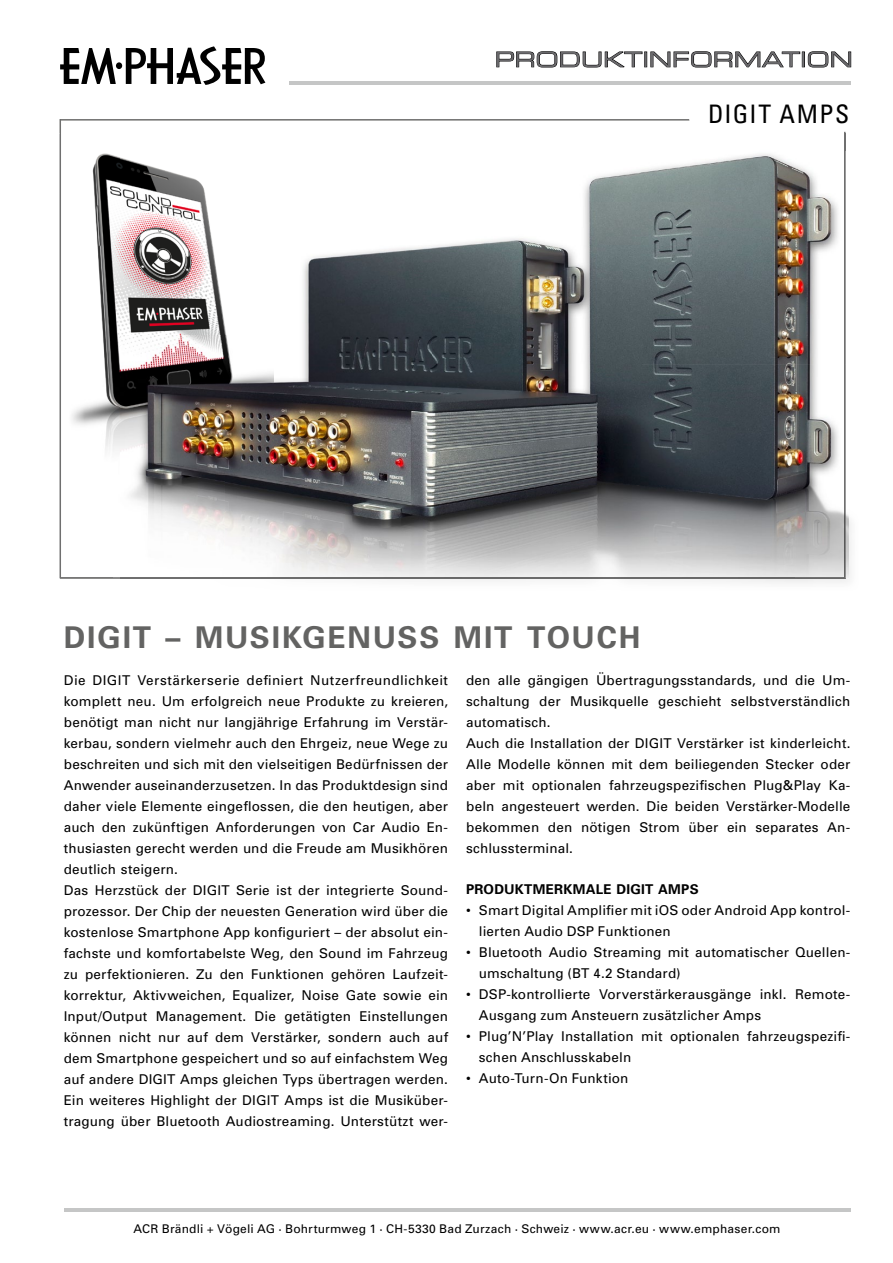
<style>
.page{position:relative;width:893px;height:1263px;background:#fff}
.page>*{position:absolute;margin:0;border:0;box-sizing:border-box;transform-origin:0 0}
.t1{font:700 30px "Univers";letter-spacing:.06em;color:#636362}
.t2{font:25.5px "Univers Bold Cond";letter-spacing:.045em;color:#000}
.t3{font:20.4px "Eurostile Extended Two";letter-spacing:.01em;color:#68676a}
.t4{font:13.5px/21px "Univers";letter-spacing:.015em;color:#000}
.t5{font:700 13.5px "Univers";letter-spacing:.015em;color:#000}
.t6{font:12px "Univers";letter-spacing:.02em;color:#000}
</style>
<div class="page">
<hr style="left:289px;top:81px;width:561px;height:3px;background:#c5c6c6">
<hr style="left:64px;top:1209px;width:786px;height:3px;background:#c5c6c6">
<svg style="left:496px;top:51px;width:146px;height:16px"></svg>
<div style="left:644px;top:52px;width:3px;height:15px;border:1px solid #000"></div>
<svg style="left:650px;top:51px;width:150px;height:16px"></svg>
<div style="left:802px;top:52px;width:3px;height:15px;border:1px solid #000"></div>
<svg style="left:808px;top:51px;width:43px;height:16px"></svg>
<img style="left:121px;top:578px;width:724px;height:1px">
<img style="left:130px;top:475px;width:94px;height:65px">
<img style="left:59px;top:133px;width:62px;height:445px">
<img style="left:68px;top:138px;width:53px;height:241px">
<img style="left:68px;top:379px;width:53px;height:96px">
<img style="left:303px;top:151px;width:543px;height:213px">
<img style="left:224px;top:364px;width:625px;height:214px">
<img style="left:794px;top:151px;width:51px;height:427px">
<img style="left:121px;top:577px;width:673px;height:1px">
<img style="left:121px;top:158px;width:152px;height:317px">
<svg style="left:60px;top:48px;width:56px;height:36px"></svg>
<div style="left:116px;top:62px;width:6px;height:7px;background:#000;border-radius:50%"></div>
<svg style="left:126px;top:46px;width:139px;height:39px"></svg>
<h3 class="t3" style="left:495px;top:46px;width:359px">PRODUKTINFORMATION</h3>
<h2 class="t2" style="left:708px;top:98px;width:143px">DIGIT AMPS</h2>
<h1 class="t1" style="left:64px;top:618px;width:578px">DIGIT – MUSIKGENUSS MIT TOUCH</h1>
<p class="t4" style="left:64px;top:669px;width:386px">Die DIGIT Verstärkerserie definiert Nutzerfreundlichkeit kom plett neu. Um erfolgreich neue Produkte zu kreieren, benötigt man nicht nur langjährige Erfahrung im Ver stär&shy;kerbau, sondern vielmehr auch den Ehrgeiz, neue Wege zu beschreiten und sich mit den vielseitigen Bedürfnissen der Anwender auseinanderzusetzen. In das Produktdesign sind daher viele Elemente eingeflossen, die den heutigen, aber auch den zukünftigen Anforderungen von Car Audio En&shy;thu sia sten gerecht werden und die Freude am Musikhören deutlich steigern.<br>Das Herzstück der DIGIT Serie ist der integrierte Sound&shy;prozessor. Der Chip der neuesten Generation wird über die kostenlose Smartphone App konfiguriert – der absolut ein&shy;fachste und komfortabelste Weg, den Sound im Fahrzeug zu perfektionieren. Zu den Funktionen gehören Lauf zeit&shy;korrektur, Aktivweichen, Equalizer, Noise Gate sowie ein Input/Output Management. Die getätigten Einstellungen können nicht nur auf dem Verstärker, sondern auch auf dem Smartphone gespeichert und so auf einfachstem Weg auf andere DIGIT Amps gleichen Typs übertragen werden.<br>Ein weiteres Highlight der DIGIT Amps ist die Musik über&shy;tragung über Bluetooth Audiostreaming. Unterstützt wer-</p>
<p class="t4" style="left:466px;top:669px;width:386px">den alle gängigen Übertragungsstandards, und die Um&shy;schaltung der Musikquelle geschieht selbstverständlich automatisch.<br>Auch die Installation der DIGIT Verstärker ist kinderleicht.<br>Alle Modelle können mit dem beiliegenden Stecker oder aber mit optionalen fahrzeugspezifischen Plug&amp;Play Ka&shy;beln angesteuert werden. Die beiden Verstärker-Modelle bekommen den nötigen Strom über ein separates An&shy;schluss terminal.</p>
<p class="t5" style="left:466px;top:880px;width:234px">PRODUKTMERKMALE DIGIT AMPS</p>
<p class="t4" style="left:479px;top:899px;width:373px;text-indent:-13px">• Smart Digital Amplifier mit iOS oder Android App kontrol&shy;lierten Audio DSP Funktionen</p>
<p class="t4" style="left:479px;top:941px;width:373px;text-indent:-13px">• Bluetooth Audio Streaming mit automatischer Quellen&shy;umschaltung (BT 4.2 Standard)</p>
<p class="t4" style="left:479px;top:983px;width:373px;text-indent:-13px">• DSP-kontrollierte Vorverstärkerausgänge inkl. Remote-<br>Ausgang zum Ansteuern zusätzlicher Amps</p>
<p class="t4" style="left:479px;top:1025px;width:373px;text-indent:-13px">• Plug’N’Play Installation mit optionalen fahrzeugspezifi&shy;schen Anschlusskabeln</p>
<p class="t4" style="left:466px;top:1067px;width:164px">• Auto-Turn-On Funktion</p>
<p class="t6" style="left:134px;top:1221px;width:649px">ACR Brändli + Vögeli AG · Bohrturmweg 1 · CH-5330 Bad Zurzach · Schweiz · www.acr.eu · www.emphaser.com</p>
</div>
